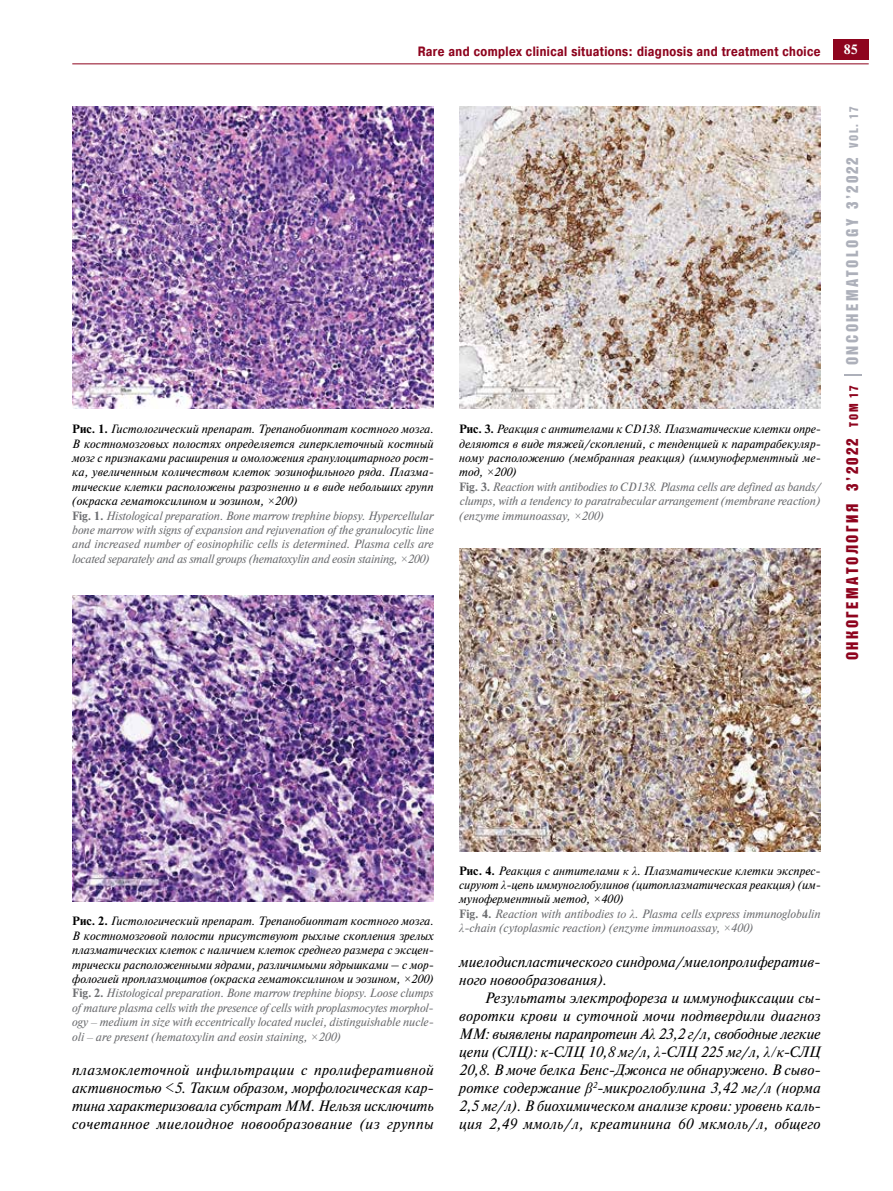
<style>
.page{position:relative;width:893px;height:1191px;background:#fff}
.page>*{position:absolute;margin:0;border:0;box-sizing:border-box;transform-origin:0 0}
.t1{font:16.5px "Bastion Kontrast Alt C";letter-spacing:.15em;color:#8e041e}
.t2{font:italic 15px/18px "Newton C";color:#000;text-align:justify}
.t3{font:700 13.5px "Pragmatica Cond C";letter-spacing:.03em;color:#8e041e}
.t4{font:700 13.5px "Newton C";color:#fff}
.t5{font:italic 12px/14.4px "Newton C";color:#000}
.s1{font-weight:700;font-style:normal}
.s2{font-family:"Times New Roman"}
.s3{font-weight:700;font-style:normal;color:#6d6e71}
.s4{color:#6d6e71}
.s5{font-family:"Times New Roman";color:#6d6e71}
.s6{font-size:12.3px}
.s7{color:#adb0ba}
.s8{font-size:12.3px;color:#adb0ba}
</style>
<div class="page">
<hr style="left:72px;top:64px;width:797px;height:1px;background:#8e041e">
<div style="left:833px;top:39px;width:36px;height:20px;background:#8e041e"></div>
<svg style="left:845px;top:374px;width:17px;height:1px"></svg>
<img style="left:459px;top:106px;width:362px;height:302px">
<img style="left:72px;top:595px;width:362px;height:306px">
<img style="left:72px;top:106px;width:362px;height:302px">
<img style="left:459px;top:549px;width:362px;height:302px">
<p class="t3" style="left:418px;top:43px;width:404px">Rare and complex clinical situations: diagnosis and treatment choice</p>
<p class="t5" style="left:72px;top:422px;width:363px"><span class="s1">Рис. 1.</span> Гистологический препарат. Трепанобиоптат костного мозга.<br>В костномозговых полостях определяется гиперклеточный костный мозг с признаками расширения и омоложения гранулоцитарного рост&shy;ка, увеличенным количеством клеток эозинофильного ряда. Плазма&shy;тические клетки расположены разрозненно и в виде небольших групп (окраска гематоксилином и эозином, <span class="s2">×</span>200)<br><span class="s3">Fig. 1.</span> <span class="s4">Histological preparation. Bone marrow trephine biopsy. Hypercellular bone marrow with signs of expansion and rejuvenation of the granulocytic line and increased number of eosinophilic cells is determined. Plasma cells are located separately and as small groups (hematoxylin and eosin staining,</span> <span class="s5">×</span><span class="s4">200)</span></p>
<p class="t5" style="left:459px;top:422px;width:363px"><span class="s1">Рис. 3.</span> Реакция с антителами к CD138. Плазматические клетки опре&shy;деляются в виде тяжей/скоплений, с тенденцией к паратрабекуляр&shy;ному расположению (мембранная реакция) (иммуноферментный ме&shy;тод, <span class="s2">×</span>200)<br><span class="s3">Fig. 3.</span> <span class="s4">Reaction with antibodies to CD138. Plasma cells are defined as bands/ clumps, with a tendency to paratrabecular arrangement (membrane reaction) (enzyme immunoassay,</span> <span class="s5">×</span><span class="s4">200)</span></p>
<p class="t4" style="left:844px;top:42px;width:15px">85</p>
<h1 class="t1" style="left:844px;top:660px;width:555px;rotate:-90deg">ОНКОГЕМАТОЛОГИЯ 3’2022 <span class="s6">ТОМ 17</span> <span class="s7">ONCOHEMATOLOGY 3’2022</span> <span class="s8">VOL. 17</span></h1>
<p class="t5" style="left:72px;top:914px;width:363px;text-align:justify"><span class="s1">Рис. 2.</span> Гистологический препарат. Трепанобиоптат костного мозга.<br>В костномозговой полости присутствуют рыхлые скопления зрелых плазматических клеток с наличием клеток среднего размера с эксцен&shy;трически расположенными ядрами, различимыми ядрышками – с мор&shy;фологией проплазмоцитов (окраска гематоксилином и эозином, <span class="s2">×</span>200)<br><span class="s3">Fig. 2.</span> <span class="s4">Histological preparation. Bone marrow trephine biopsy. Loose clumps of mature plasma cells with the presence of cells with proplasmocytes morphol&shy;ogy</span> <span class="s5">‒</span> <span class="s4">medium in size with eccentrically located nuclei, distinguishable nucle&shy;oli</span> <span class="s5">‒</span> <span class="s4">are present (hematoxylin and eosin staining,</span> <span class="s5">×</span><span class="s4">200)</span></p>
<p class="t2" style="left:72px;top:1061px;width:363px">плазмоклеточной инфильтрации с пролиферативной активностью &lt;5. Таким образом, морфологическая кар&shy;тина характеризовала субстрат ММ. Нельзя исключить сочетанное миелоидное новообразование (из группы</p>
<p class="t5" style="left:459px;top:863px;width:363px"><span class="s1">Рис. 4.</span> Реакция с антителами <span class="s2">к λ</span>. Плазматические клетки экспрес&shy;сируют <span class="s2">λ</span>-цепь иммуноглобулинов (цитоплазматическая реакция) (им&shy;муноферментный метод, <span class="s2">×</span>400)<br><span class="s3">Fig. 4.</span> <span class="s4">Reaction with antibodies</span> <span class="s5">to λ</span><span class="s4">. Plasma cells express immunoglobulin </span><span class="s5">λ</span><span class="s4">-chain (cytoplasmic reaction) (enzyme immunoassay,</span> <span class="s5">×</span><span class="s4">400)</span></p>
<p class="t2" style="left:459px;top:953px;width:363px">миелодиспластического синдрома/миелопролифератив&shy;ного новообразования).</p>
<p class="t2" style="left:459px;top:989px;width:363px;text-indent:26px">Результаты электрофореза и иммунофиксации сы&shy;воротки крови и суточной мочи подтвердили диагноз ММ: выявлены парапротеин A<span class="s2">λ</span> 23,2 г/л, свободные легкие цепи (СЛЦ): <span class="s2">κ</span>-СЛЦ 10,8 мг/л, <span class="s2">λ</span>-СЛЦ 225 мг/л, <span class="s2">λ / κ</span>-СЛЦ 20,8. В моче белка Бенс-Джонса не обнаружено. В сыво&shy;ротке содержание <span class="s2">β</span><sup>2</sup>‑микроглобулина 3,42 мг/л (норма 2,5 мг/л). В биохимическом анализе крови: уровень каль&shy;ция 2,49 ммоль/л, креатинина 60 мкмоль/л, общего</p>
</div>
